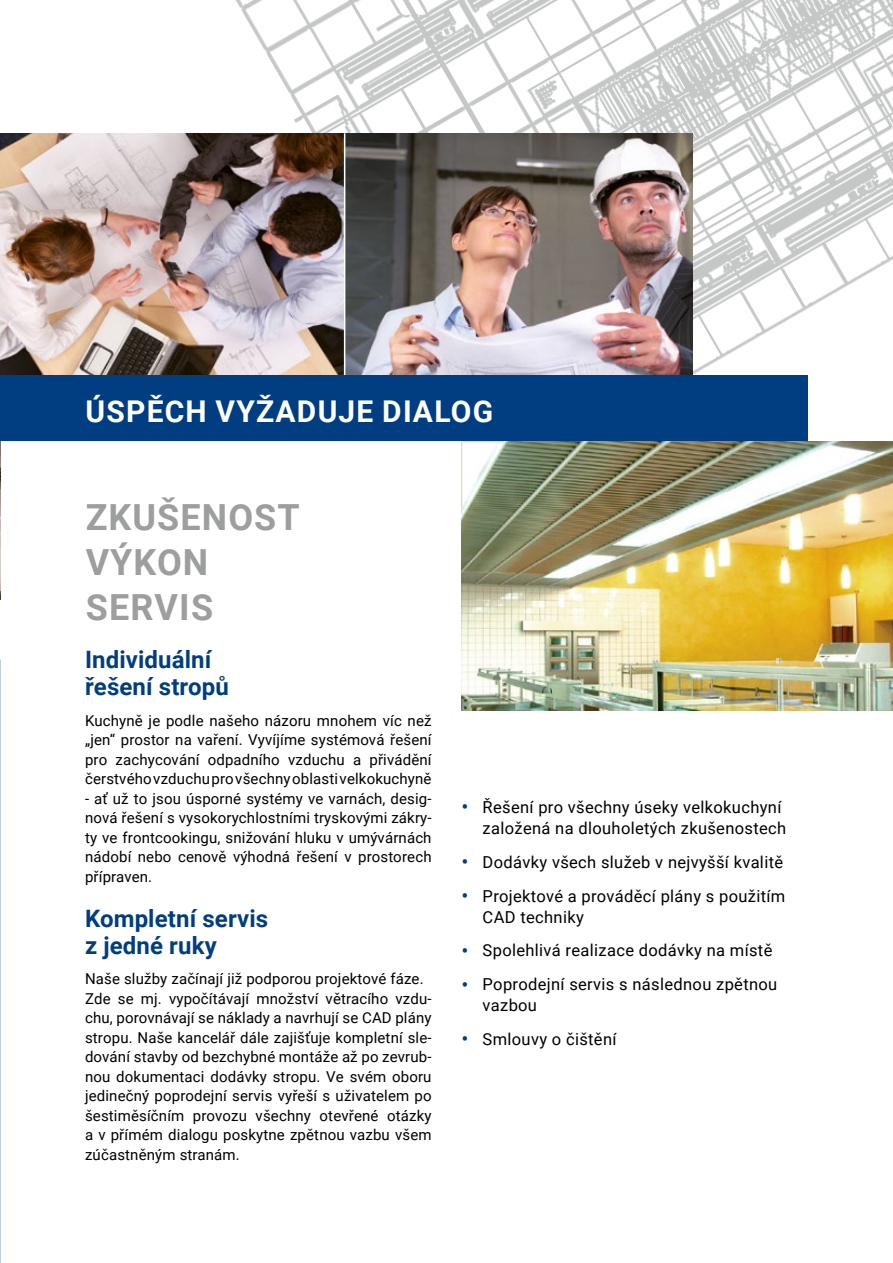
<style>
.page{position:relative;width:893px;height:1263px;background:#fff}
.page>*{position:absolute;margin:0;border:0;box-sizing:border-box;transform-origin:0 0}
.t1{font:700 36px/45px "Roboto";letter-spacing:.03em;color:#9d9e9e}
.t2{font:700 30px "Roboto";letter-spacing:.04em;color:#fff}
.t3{font:700 24px/27px "Roboto";letter-spacing:.005em;color:#003e81}
.t4{font:16.5px/21px "Roboto";letter-spacing:.02em;color:#000}
.t5{font:15px/19.5px "Roboto";letter-spacing:.01em;color:#000;text-align:justify}
.s1{font-size:21px;color:#003e81}
</style>
<div class="page">
<img style="left:236px;top:0;width:657px;height:374px">
<img style="left:1px;top:133px;width:691px;height:242px">
<hr style="left:344px;top:133px;width:1px;height:243px;background:#fff">
<div style="left:0;top:375px;width:808px;height:66px;background:#003e81"></div>
<img style="left:461px;top:441px;width:432px;height:269px">
<hr style="left:461px;top:442px;width:1px;height:66px;background:#dad69f">
<hr style="left:461px;top:441px;width:43px;height:1px;background:#dad69f">
<img style="left:0;top:441px;width:1px;height:159px">
<h2 class="t2" style="left:86px;top:390px;width:409px">ÚSPĚCH VYŽADUJE DIALOG</h2>
<h1 class="t1" style="left:86px;top:493px;width:216px">ZKUŠENOST<br>VÝKON<br>SERVIS</h1>
<h3 class="t3" style="left:85px;top:645px;width:145px">Individuální řešení stropů</h3>
<p class="t5" style="left:85px;top:710px;width:348px">Kuchyně je podle našeho názoru mnohem víc než „jen“ prostor na vaření. Vyvíjíme systémová řešení pro zachycování odpadního vzduchu a přivádění čerstvého vzduchu pro všechny oblasti velkokuchyně</p>
<p class="t5" style="left:85px;top:788px;width:348px">- ať už to jsou úsporné systémy ve varnách, desig&shy;nová řešení s vysokorychlostními tryskovými zákry&shy;ty ve frontcookingu, snižování hluku v umývárnách nádobí nebo cenově výhodná řešení v prostorech přípraven.</p>
<h3 class="t3" style="left:85px;top:904px;width:185px">Kompletní servis z jedné ruky</h3>
<p class="t5" style="left:85px;top:968px;width:348px;text-align:left">Naše služby začínají již podporou projektové fáze.<br>Zde se mj. vypočítávají množství větracího vzdu&shy;chu, porovnávají se náklady a navrhují se CAD plány stropu. Naše kancelář dále zajišťuje kompletní sle&shy;dování stavby od bezchybné montáže až po zevrub&shy;nou dokumentaci dodávky stropu. Ve svém oboru jedinečný poprodejní servis vyřeší s uživatelem po šestiměsíčním provozu všechny otevřené otázky a v přímém dialogu poskytne zpětnou vazbu všem zúčastněným stranám.</p>
<p class="t4" style="left:461px;top:796px;width:326px;text-align:right"><span class="s1">•</span> Řešení pro všechny úseky velkokuchyní založená na dlouholetých zkušenostech</p>
<p class="t4" style="left:461px;top:851px;width:323px"><span class="s1">•</span> Dodávky všech služeb v nejvyšší kvalitě</p>
<p class="t4" style="left:483px;top:884px;width:304px;text-indent:-21px"><span class="s1">•</span> Projektové a prováděcí plány s použitím<br>CAD techniky</p>
<p class="t4" style="left:461px;top:939px;width:313px"><span class="s1">•</span> Spolehlivá realizace dodávky na místě</p>
<p class="t4" style="left:483px;top:973px;width:296px;text-indent:-21px"><span class="s1">•</span> Poprodejní servis s následnou zpětnou vazbou</p>
<p class="t4" style="left:461px;top:1028px;width:157px"><span class="s1">•</span> Smlouvy o čištění</p>
</div>
